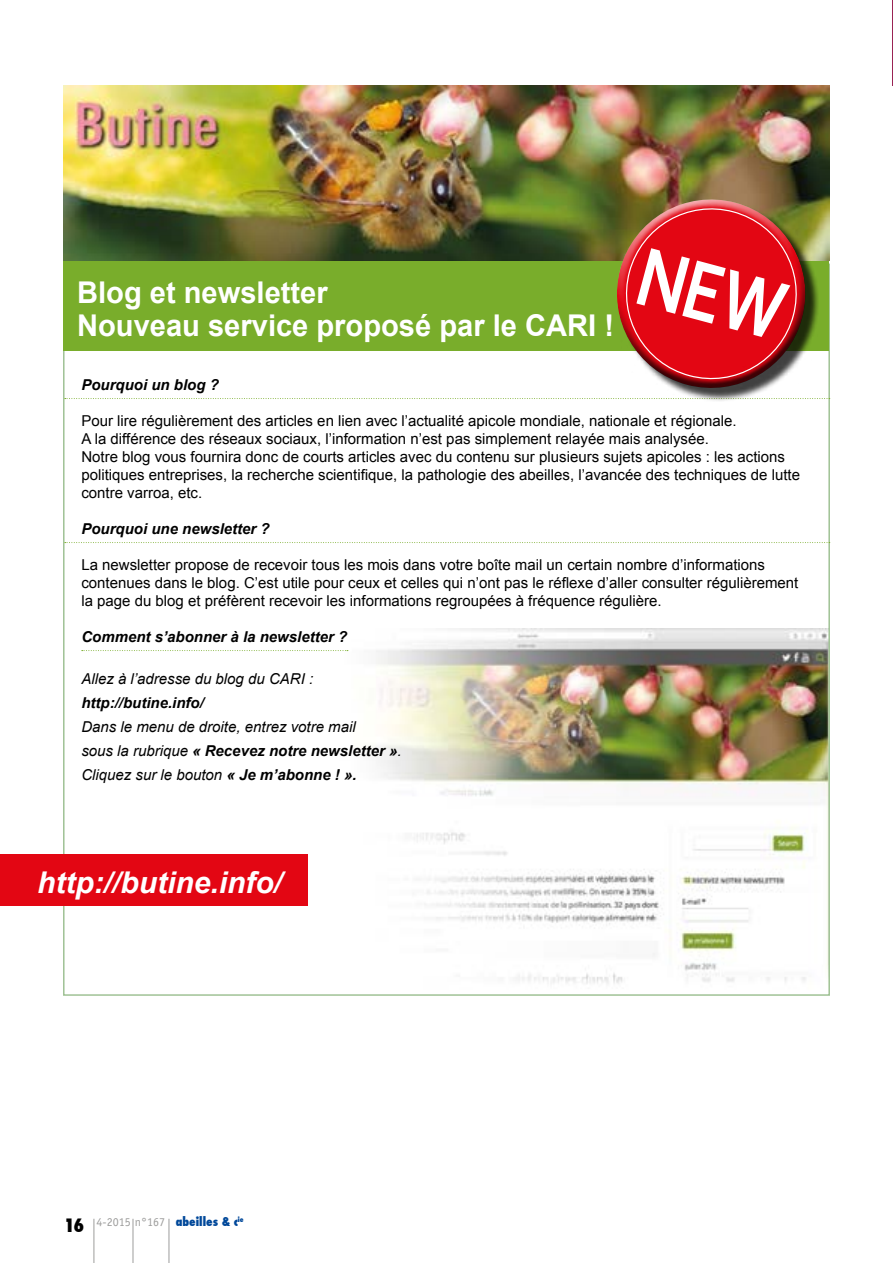
<style>
.page{position:relative;width:893px;height:1263px;background:#fff}
.page>*{position:absolute;margin:0;border:0;box-sizing:border-box;transform-origin:0 0}
.t1{font:700 30px/33px "Arial";color:#fff}
.t2{font:italic 700 30px "Arial";color:#fff}
.t3{font:15px/18px "Arial";color:#000}
.t4{font:italic 15px/24px "Arial";color:#000}
.t5{font:italic 700 15px "Arial";color:#000}
.t6{font:12px "Officina Sans";color:#9d9d9c}
.s1{font-weight:700}
.s2{font-family:"Futura";font-weight:800;font-stretch:condensed;font-size:18px;color:#000}
.s3{font-family:"Futura";font-weight:800;font-stretch:condensed;color:#00489a}
</style>
<div class="page">
<hr style="left:133px;top:1219px;width:1px;height:44px;background:#9d9d9c">
<hr style="left:169px;top:1219px;width:1px;height:44px;background:#9d9d9c">
<hr style="left:94px;top:1219px;width:1px;height:44px;background:#9d9d9c">
<img style="left:347px;top:628px;width:480px;height:356px">
<img style="left:64px;top:85px;width:765px;height:175px">
<svg style="left:65px;top:542px;width:765px;height:1px"></svg>
<svg style="left:82px;top:650px;width:266px;height:1px"></svg>
<div style="left:0;top:854px;width:308px;height:52px;background:#e30613"></div>
<img style="left:65px;top:167px;width:765px;height:232px">
<h1 class="t1" style="left:77px;top:276px;width:538px">Blog et newsletter<br>Nouveau service proposé par le CARI !</h1>
<p class="t5" style="left:81px;top:374px;width:139px">Pourquoi un blog ?</p>
<p class="t3" style="left:81px;top:412px;width:720px">Pour lire régulièrement des articles en lien avec l’actualité apicole mondiale, nationale et régionale.<br>A la différence des réseaux sociaux, l’information n’est pas simplement relayée mais analysée.<br>Notre blog vous fournira donc de courts articles avec du contenu sur plusieurs sujets apicoles : les actions politiques entreprises, la recherche scientifique, la pathologie des abeilles, l’avancée des techniques de lutte contre varroa, etc.</p>
<p class="t5" style="left:81px;top:518px;width:190px">Pourquoi une newsletter ?</p>
<p class="t3" style="left:81px;top:556px;width:718px">La newsletter propose de recevoir tous les mois dans votre boîte mail un certain nombre d’informations contenues dans le blog. C’est utile pour ceux et celles qui n’ont pas le réflexe d’aller consulter régulièrement la page du blog et préfèrent recevoir les informations regroupées à fréquence régulière.</p>
<p class="t5" style="left:81px;top:626px;width:267px">Comment s’abonner à la newsletter ?</p>
<p class="t4" style="left:81px;top:667px;width:233px">Allez à l’adresse du blog du CARI :</p>
<p class="t5" style="left:81px;top:692px;width:124px">http://butine.info/</p>
<p class="t4" style="left:81px;top:715px;width:322px">Dans le menu de droite, entrez votre mail<br>sous la rubrique <span class="s1">« Recevez notre newsletter »</span>.<br>Cliquez sur le bouton <span class="s1">« Je m’abonne ! ».</span></p>
<h1 class="t2" style="left:37px;top:862px;width:246px">http://butine.info/</h1>
<p class="t6" style="left:64px;top:1215px;width:181px"><span class="s2">16</span> 4-2015 n°167 <span class="s3">abeilles &amp; c</span><sup>ie</sup></p>
</div>
